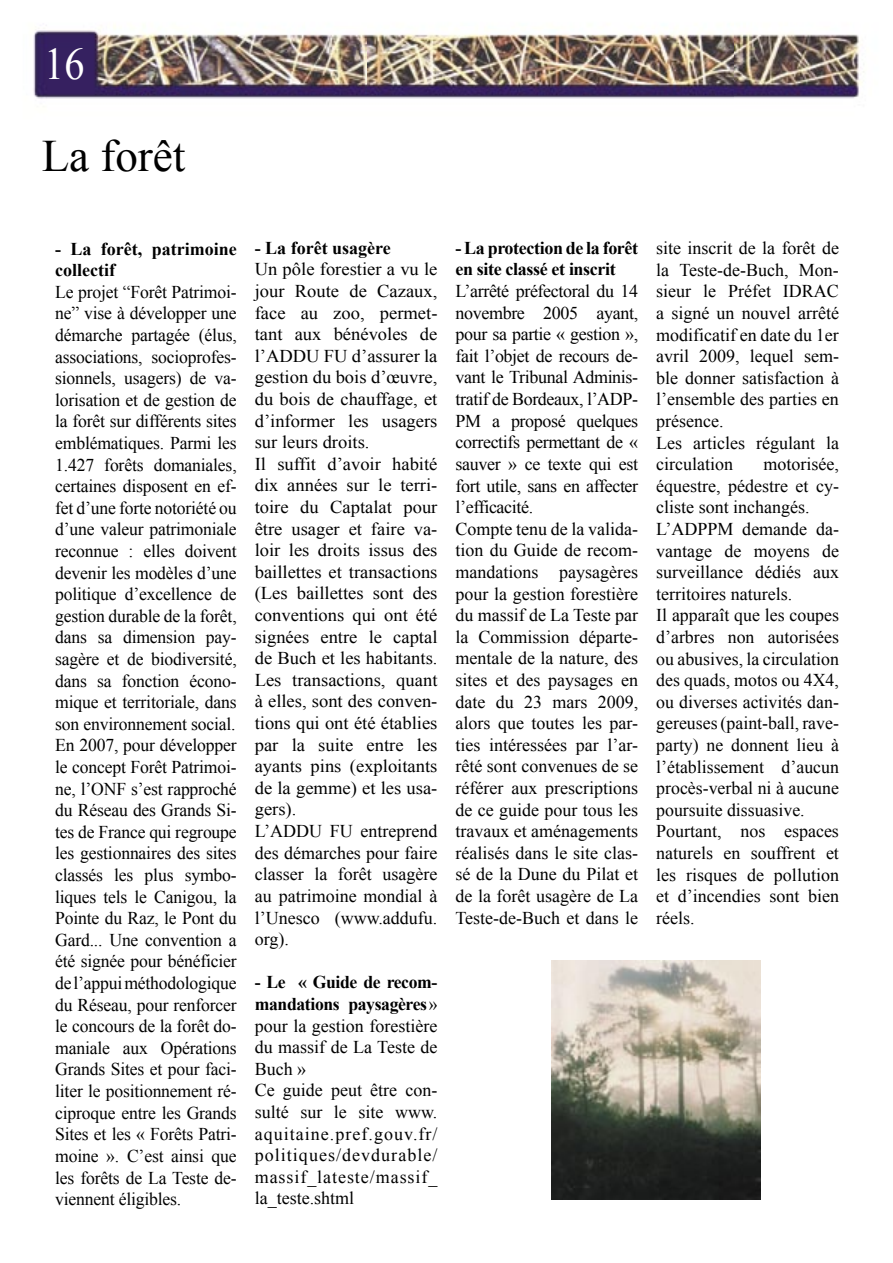
<style>
.page{position:relative;width:893px;height:1263px;background:#fff}
.page>*{position:absolute;margin:0;border:0;box-sizing:border-box;transform-origin:0 0}
.t1{font:45px "Times New Roman";color:#000}
.t2{font:45px "Times New Roman";color:#fff;scale:.9 1}
.t3{font:18px/21.6px "Times New Roman";color:#000}
.t4{font:700 18px/21.6px "Times New Roman";color:#000}
.t5{font:700 18px/21.6px "Times New Roman";letter-spacing:-.02em;color:#000}
.s1{font-weight:700}
</style>
<div class="page">
<img style="left:33px;top:26px;width:831px;height:1174px">
<img style="left:552px;top:960px;width:209px;height:240px">
<h1 class="t2" style="left:44px;top:33px;width:46px">16</h1>
<h1 class="t1" style="left:42px;top:126px;width:145px">La forêt</h1>
<p class="t4" style="left:55px;top:237px;width:183px">- La forêt, patrimoine collectif</p>
<p class="t3" style="left:55px;top:281px;width:183px;text-align:justify">Le projet “Forêt Patrimoi&shy;ne” vise à développer une démarche partagée (élus, associations, socioprofes&shy;sionnels, usagers) de va&shy;lorisation et de gestion de la forêt sur différents sites emblématiques. Parmi les 1.427 forêts domaniales, certaines disposent en ef&shy;fet d’une forte notoriété ou d’une valeur patrimoniale reconnue : elles doivent devenir les modèles d’une politique d’excellence de gestion durable de la forêt, dans sa dimension pay&shy;sagère et de biodiversité, dans sa fonction écono&shy;mique et territoriale, dans son environnement social.<br>En 2007, pour développer le concept Forêt Patrimoi&shy;ne, l’ONF s’est rapproché du Réseau des Grands Si&shy;tes de France qui regroupe les gestionnaires des sites classés les plus symbo&shy;liques tels le Canigou, la Pointe du Raz, le Pont du Gard... Une convention a été signée pour bénéficier de l’appui méthodologique du Réseau, pour renforcer le concours de la forêt do&shy;maniale aux Opérations Grands Sites et pour faci&shy;liter le positionnement ré&shy;ciproque entre les Grands Sites et les « Forêts Patri&shy;moine ». C’est ainsi que les forêts de La Teste de&shy;viennent éligibles.</p>
<p class="t4" style="left:255px;top:237px;width:138px">- La forêt usagère</p>
<p class="t3" style="left:255px;top:258px;width:184px">Un pôle forestier a vu le jour Route de Cazaux, face au zoo, permet&shy;tant aux bénévoles de l’ADDU FU d’assurer la gestion du bois d’œuvre, du bois de chauffage, et d’informer les usagers sur leurs droits.<br>Il suffit d’avoir habité dix années sur le terri&shy;toire du Captalat pour être usager et faire va&shy;loir les droits issus des baillettes et transactions (Les baillettes sont des conventions qui ont été signées entre le captal de Buch et les habitants.<br>Les transactions, quant à elles, sont des conven&shy;tions qui ont été établies par la suite entre les ayants pins (exploitants de la gemme) et les usa&shy;gers).<br>L’ADDU FU entreprend des démarches pour faire classer la forêt usagère au patrimoine mondial à l’Unesco (www.addufu. org).</p>
<p class="t3" style="left:255px;top:971px;width:184px"><span class="s1">- Le « Guide de recom&shy;mandations paysagères</span> » pour la gestion forestière du massif de La Teste de<br>Buch »<br>Ce guide peut être con&shy;sulté sur le site www. aquitaine.pref.gouv.fr/ politiques/devdurable/ massif_lateste/massif_ la_teste.shtml</p>
<p class="t5" style="left:455px;top:237px;width:184px">- La protection de la forêt en site classé et inscrit</p>
<p class="t3" style="left:455px;top:280px;width:184px">L’arrêté préfectoral du 14 novembre 2005 ayant, pour sa partie « gestion », fait l’objet de recours de&shy;vant le Tribunal Adminis&shy;tratif de Bordeaux, l’ADP-<br>PM a proposé quelques correctifs permettant de « sauver » ce texte qui est fort utile, sans en affecter l’efficacité.<br>Compte tenu de la valida&shy;tion du Guide de recom&shy;mandations paysagères pour la gestion forestière du massif de La Teste par la Commission départe&shy;mentale de la nature, des sites et des paysages en date du 23 mars 2009, alors que toutes les par&shy;ties intéressées par l’ar&shy;rêté sont convenues de se référer aux prescriptions de ce guide pour tous les travaux et aménagements réalisés dans le site clas&shy;sé de la Dune du Pilat et de la forêt usagère de La<br>Teste-de-Buch et dans le</p>
<p class="t3" style="left:656px;top:237px;width:184px">site inscrit de la forêt de la Teste-de-Buch, Mon&shy;sieur le Préfet IDRAC a signé un nouvel arrêté modificatif en date du 1er avril 2009, lequel sem&shy;ble donner satisfaction à l’ensemble des parties en présence.<br>Les articles régulant la circulation</p>
<p class="t3" style="left:656px;top:453px;width:184px;text-indent:107px">motorisée, équestre, pédestre et cy&shy;cliste sont inchangés.<br>L’ADPPM demande da&shy;vantage de moyens de surveillance dédiés aux territoires naturels.<br>Il apparaît que les coupes d’arbres non autorisées ou abusives, la circulation des quads, motos ou 4X4, ou diverses activités dan&shy;gereuses (paint-ball, rave&shy;party) ne donnent lieu à l’établissement d’aucun procès-verbal ni à aucune poursuite dissuasive.<br>Pourtant, nos espaces naturels en souffrent et les risques de pollution et d’incendies sont bien réels.</p>
</div>
